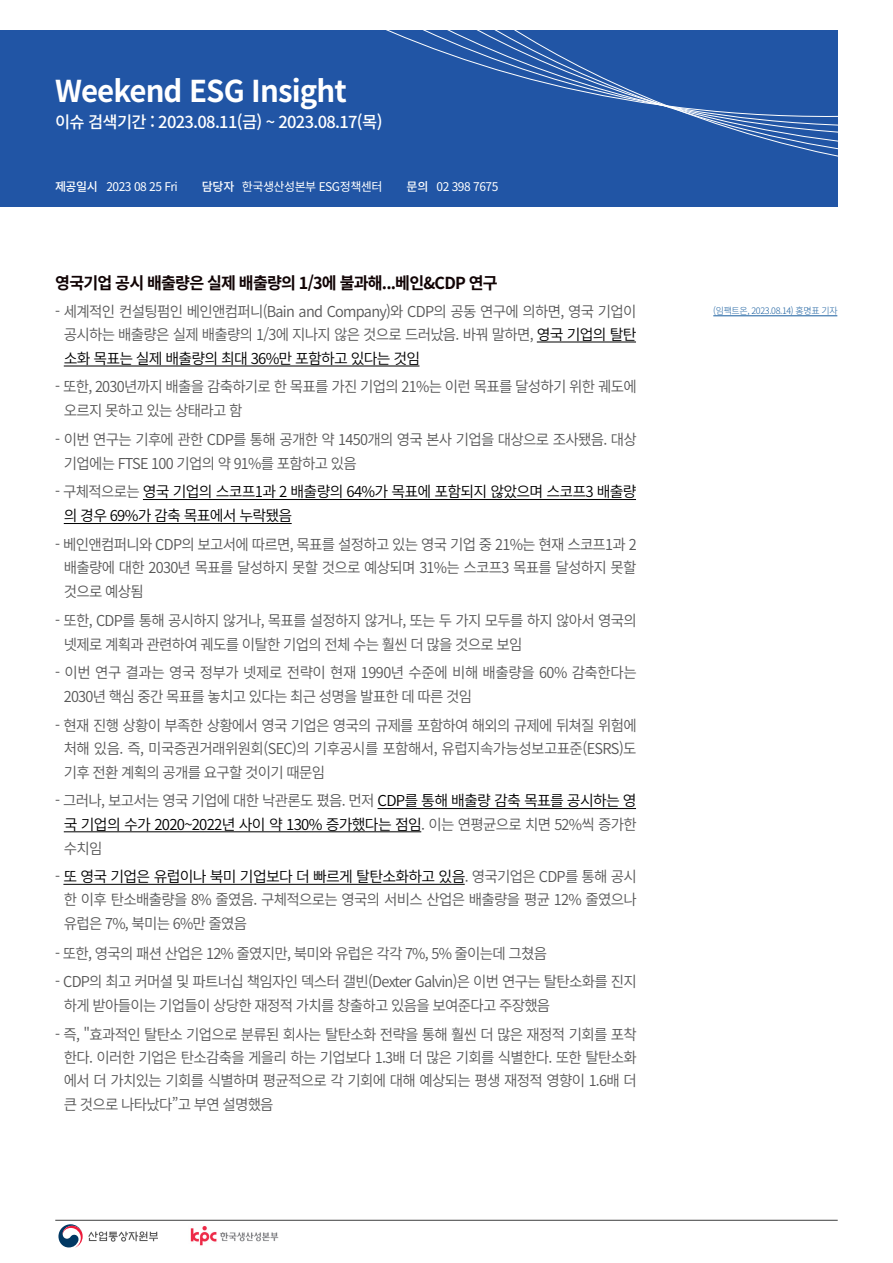
<style>
.page{position:relative;width:893px;height:1263px;background:#fff}
.page>*{position:absolute;margin:0;border:0;box-sizing:border-box;transform-origin:0 0}
.t1{font:700 30px "Source Han Sans K";letter-spacing:-.03em;color:#fff}
.t2{font:500 16.5px "Source Han Sans K";letter-spacing:-.04em;color:#fff}
.t3{font:700 16.5px "Source Han Sans K";letter-spacing:-.05em;color:#110405}
.t4{font:15px/23.7px "Source Han Sans K";letter-spacing:-.05em;color:#575757;text-align:justify}
.t5{font:15px/23.7px "Source Han Sans K";letter-spacing:-.05em;color:#000}
.t6{font:15px/24px "Source Han Sans K";letter-spacing:-.03em;color:#575757}
.t7{font:12px "Source Han Sans K";letter-spacing:-.04em;color:#fff}
.t8{font:500 12px "Source Han Sans K";letter-spacing:-.025em;color:#fff}
.t9{font:300 9px "Source Han Sans K";letter-spacing:-.04em;color:#175d9e}
.s1{color:#000}
.s2{color:#575757}
</style>
<div class="page">
<div style="left:0;top:30px;width:838px;height:176px;background:#2155a5"></div>
<svg style="left:423px;top:30px;width:415px;height:177px"></svg>
<hr style="left:55px;top:1220px;width:783px;height:1px;background:#030505">
<img style="left:190px;top:1226px;width:89px;height:20px">
<svg style="left:58px;top:1224px;width:100px;height:24px"></svg>
<hr style="left:537px;top:342px;width:99px;height:1px;background:#000">
<hr style="left:64px;top:366px;width:355px;height:1px;background:#000">
<hr style="left:143px;top:499px;width:493px;height:1px;background:#000">
<hr style="left:64px;top:523px;width:228px;height:1px;background:#000">
<hr style="left:378px;top:808px;width:258px;height:1px;background:#000">
<hr style="left:64px;top:831px;width:357px;height:1px;background:#000">
<hr style="left:63px;top:884px;width:402px;height:1px;background:#000">
<hr style="left:713px;top:316px;width:124px;height:1px;background:#175d9e">
<p class="t1" style="left:55px;top:74px;width:293px">Weekend ESG Insight</p>
<p class="t2" style="left:55px;top:113px;width:329px">이슈 검색기간 : 2023.08.11(금) ~ 2023.08.17(목)</p>
<p class="t8" style="left:55px;top:180px;width:44px">제공일시</p>
<p class="t7" style="left:106px;top:180px;width:73px">2023 08 25 Fri</p>
<p class="t8" style="left:202px;top:180px;width:34px">담당자</p>
<p class="t7" style="left:242px;top:180px;width:142px">한국생산성본부 ESG정책센터</p>
<p class="t8" style="left:407px;top:180px;width:24px">문의</p>
<p class="t7" style="left:436px;top:180px;width:63px">02 398 7675</p>
<p class="t3" style="left:55px;top:273px;width:444px">영국기업 공시 배출량은 실제 배출량의 1/3에 불과해...베인&amp;CDP 연구</p>
<p class="t4" style="left:64px;top:299px;width:574px;text-indent:-9px">- 세계적인 컨설팅펌인 베인앤컴퍼니(Bain and Company)와 CDP의 공동 연구에 의하면, 영국 기업이 공시하는 배출량은 실제 배출량의 1/3에 지나지 않은 것으로 드러났음. 바꿔 말하면, <span class="s1">영국 기업의 탈탄 소화 목표는 실제 배출량의 최대 36%만 포함하고 있다는 것임</span></p>
<p class="t4" style="left:64px;top:375px;width:574px;text-indent:-9px">- 또한, 2030년까지 배출을 감축하기로 한 목표를 가진 기업의 21%는 이런 목표를 달성하기 위한 궤도에 오르지 못하고 있는 상태라고 함</p>
<p class="t4" style="left:64px;top:428px;width:574px;text-indent:-9px">- 이번 연구는 기후에 관한 CDP를 통해 공개한 약 1450개의 영국 본사 기업을 대상으로 조사됐음. 대상 기업에는 FTSE 100 기업의 약 91%를 포함하고 있음</p>
<p class="t5" style="left:64px;top:480px;width:574px;text-indent:-9px"><span class="s2">- 구체적으로는</span> 영국 기업의 스코프1과 2 배출량의 64%가 목표에 포함되지 않았으며 스코프3 배출량 의 경우 69%가 감축 목표에서 누락됐음</p>
<p class="t4" style="left:64px;top:533px;width:574px;text-indent:-9px">- 베인앤컴퍼니와 CDP의 보고서에 따르면, 목표를 설정하고 있는 영국 기업 중 21%는 현재 스코프1과 2 배출량에 대한 2030년 목표를 달성하지 못할 것으로 예상되며 31%는 스코프3 목표를 달성하지 못할 것으로 예상됨</p>
<p class="t4" style="left:64px;top:608px;width:574px;text-indent:-9px">- 또한, CDP를 통해 공시하지 않거나, 목표를 설정하지 않거나, 또는 두 가지 모두를 하지 않아서 영국의 넷제로 계획과 관련하여 궤도를 이탈한 기업의 전체 수는 훨씬 더 많을 것으로 보임</p>
<p class="t6" style="left:64px;top:661px;width:574px;text-indent:-9px">- 이번 연구 결과는 영국 정부가 넷제로 전략이 현재 1990년 수준에 비해 배출량을 60% 감축한다는<br>2030년 핵심 중간 목표를 놓치고 있다는 최근 성명을 발표한 데 따른 것임</p>
<p class="t4" style="left:64px;top:713px;width:574px;text-indent:-9px">- 현재 진행 상황이 부족한 상황에서 영국 기업은 영국의 규제를 포함하여 해외의 규제에 뒤쳐질 위험에 처해 있음. 즉, 미국증권거래위원회(SEC)의 기후공시를 포함해서, 유럽지속가능성보고표준(ESRS)도 기후 전환 계획의 공개를 요구할 것이기 때문임</p>
<p class="t5" style="left:64px;top:789px;width:574px;text-align:justify;text-indent:-9px"><span class="s2">- 그러나, 보고서는 영국 기업에 대한 낙관론도 폈음. 먼저</span> CDP를 통해 배출량 감축 목표를 공시하는 영 국 기업의 수가 2020~2022년 사이 약 130% 증가했다는 점임<span class="s2">. 이는 연평균으로 치면 52%씩 증가한 수치임</span></p>
<p class="t4" style="left:64px;top:865px;width:574px;text-indent:-9px">- <span class="s1">또 영국 기업은 유럽이나 북미 기업보다 더 빠르게 탈탄소화하고 있음</span>. 영국기업은 CDP를 통해 공시 한 이후 탄소배출량을 8% 줄였음. 구체적으로는 영국의 서비스 산업은 배출량을 평균 12% 줄였으나 유럽은 7%, 북미는 6%만 줄였음</p>
<p class="t4" style="left:55px;top:941px;width:493px">- 또한, 영국의 패션 산업은 12% 줄였지만, 북미와 유럽은 각각 7%, 5% 줄이는데 그쳤음</p>
<p class="t4" style="left:64px;top:970px;width:574px;text-indent:-9px">- CDP의 최고 커머셜 및 파트너십 책임자인 덱스터 갤빈(Dexter Galvin)은 이번 연구는 탈탄소화를 진지 하게 받아들이는 기업들이 상당한 재정적 가치를 창출하고 있음을 보여준다고 주장했음</p>
<p class="t4" style="left:64px;top:1023px;width:574px;text-indent:-9px">- 즉, "효과적인 탈탄소 기업으로 분류된 회사는 탈탄소화 전략을 통해 훨씬 더 많은 재정적 기회를 포착 한다. 이러한 기업은 탄소감축을 게을리 하는 기업보다 1.3배 더 많은 기회를 식별한다. 또한 탈탄소화 에서 더 가치있는 기회를 식별하며 평균적으로 각 기회에 대해 예상되는 평생 재정적 영향이 1.6배 더 큰 것으로 나타났다”고 부연 설명했음</p>
<p class="t9" style="left:713px;top:306px;width:126px">(임팩트온, 2023.08.14) 홍명표 기자</p>
</div>
